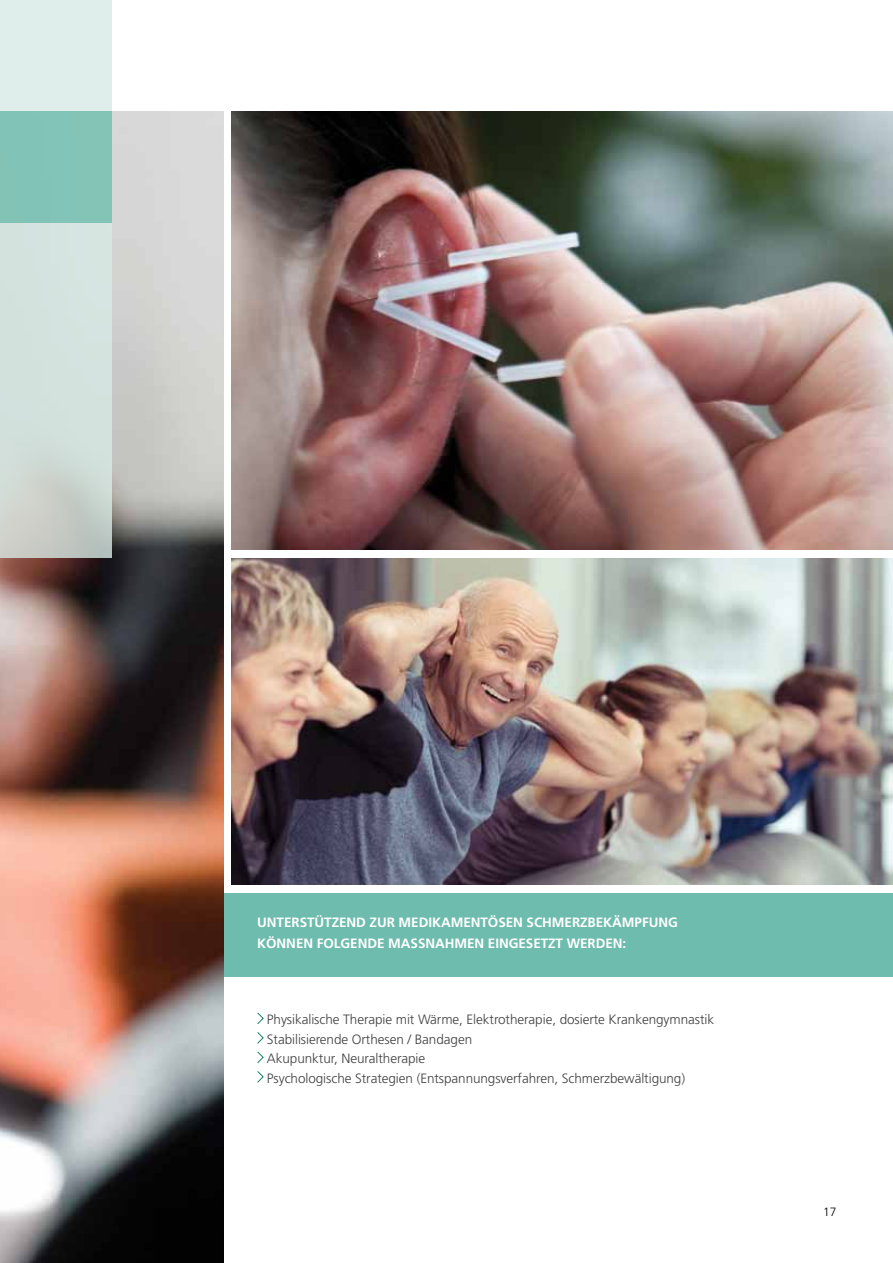
<style>
.page{position:relative;width:893px;height:1263px;background:#fff}
.page>*{position:absolute;margin:0;border:0;box-sizing:border-box;transform-origin:0 0}
.t1{font:300 13.5px/19.5px "Frutiger LT Pro";letter-spacing:-.005em;color:#414042}
.t2{font:700 13.5px "Frutiger LT Pro";letter-spacing:-.005em;color:#fff}
.t3{font:300 12px "Frutiger LT Pro";color:#000}
</style>
<div class="page">
<div style="left:223px;top:893px;width:670px;height:84px;background:#6ebcad"></div>
<svg style="left:257px;top:1012px;width:7px;height:12px"></svg>
<svg style="left:257px;top:1032px;width:7px;height:12px"></svg>
<svg style="left:257px;top:1051px;width:7px;height:12px"></svg>
<svg style="left:257px;top:1071px;width:7px;height:12px"></svg>
<img style="left:232px;top:112px;width:661px;height:438px">
<img style="left:232px;top:558px;width:661px;height:326px">
<img style="left:0;top:112px;width:223px;height:1151px">
<svg style="left:0;top:0;width:112px;height:558px;background:#d4e1dc"></svg>
<div style="left:0;top:112px;width:112px;height:111px;background:#82c4b7"></div>
<p class="t2" style="left:257px;top:914px;width:10px">UNT</p>
<p class="t2" style="left:284px;top:914px;width:144px">ERSTÜTZEND ZUR MEDIKA</p>
<p class="t2" style="left:451px;top:914px;width:218px">MENTÖSEN SCH MERZBEKÄMPFUNG</p>
<p class="t2" style="left:257px;top:935px;width:69px">KÖNNEN FOLG</p>
<p class="t2" style="left:350px;top:935px;width:86px">ENDE MASSNAH</p>
<p class="t2" style="left:454px;top:935px;width:173px">MEN EINGESETZT WERDEN:</p>
<p class="t1" style="left:267px;top:1010px;width:449px">Physikalische Therapie mit Wärme, Elektrotherapie, dosierte Krankengymnastik Stabilisierende Orthesen / Bandagen<br>Akupunktur, Neuraltherapie<br>Psychologische Strategien (Entspannungsverfahren, Schmerzbewältigung)</p>
<p class="t3" style="left:823px;top:1204px;width:15px">17</p>
</div>
